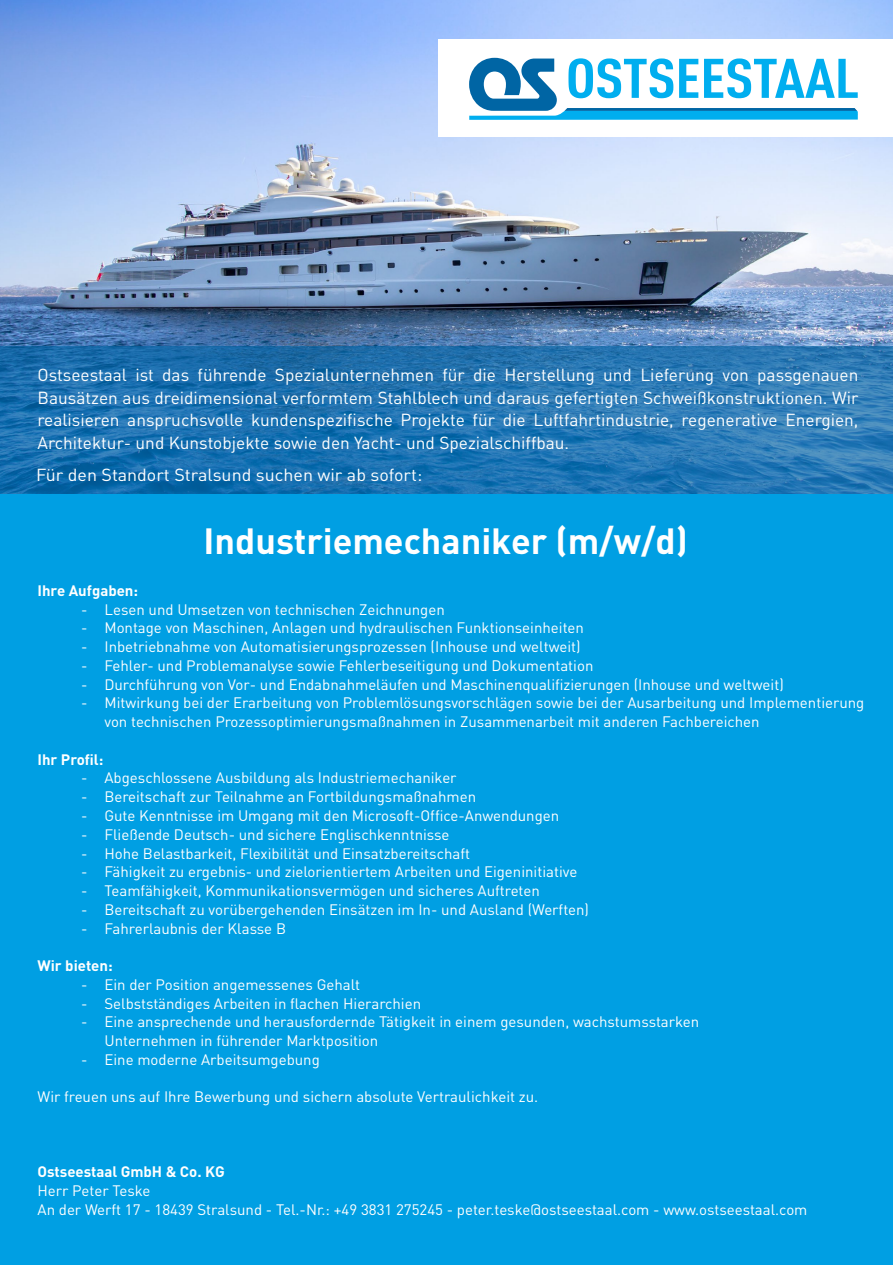
<style>
.page{position:relative;width:893px;height:1265px;background:#fff}
.page>*{position:absolute;margin:0;border:0;box-sizing:border-box;transform-origin:0 0}
.t1{font:700 condensed 54.9px "DIN Offc";letter-spacing:-.01em;color:#00aeef;scale:1.18 1}
.t2{font:700 36px "DIN Pro";color:#fff}
.t3{font:17.25px/22.5px "DIN Pro";color:#fff;text-align:justify}
.t4{font:15px/18.8px "DIN Pro";color:#fff}
.t5{font:700 15px "DIN Pro";color:#fff}
</style>
<div class="page">
<div style="left:0;top:0;width:892px;height:1264px;background:#009fe3"></div>
<img style="left:0;top:0;width:892px;height:346px">
<div style="left:438px;top:39px;width:454px;height:97px;background:#fff"></div>
<div style="left:469px;top:110px;width:388px;height:10px;background:#00aeef"></div>
<svg style="left:469px;top:58px;width:389px;height:58px"></svg>
<svg style="left:0;top:346px;width:892px;height:148px;background:#2173b1"></svg>
<h1 class="t1" style="left:566px;top:45px;width:250px">OSTSEESTAAL</h1>
<p class="t3" style="left:38px;top:363px;width:822px">Ostseestaal ist das führende Spezialunternehmen für die Herstellung und Lieferung von passgenauen Bausätzen aus dreidimensional verformtem Stahlblech und daraus gefertigten Schweißkonstruktionen. Wir realisieren anspruchsvolle kundenspezifische Projekte für die Luftfahrtindustrie, regenerative Energien, Architektur- und Kunstobjekte sowie den Yacht- und Spezialschiffbau.</p>
<p class="t3" style="left:36px;top:463px;width:388px">Für den Standort Stralsund suchen wir ab sofort:</p>
<h2 class="t2" style="left:203px;top:517px;width:486px">Industriemechaniker (m/w/d)</h2>
<p class="t5" style="left:38px;top:580px;width:102px">Ihre Aufgaben:</p>
<p class="t4" style="left:81px;top:599px;width:365px">- Lesen und Umsetzen von technischen Zeichnungen</p>
<p class="t4" style="left:81px;top:618px;width:504px">- Montage von Maschinen, Anlagen und hydraulischen Funktionseinheiten</p>
<p class="t4" style="left:81px;top:637px;width:501px">- Inbetriebnahme von Automatisierungsprozessen (Inhouse und weltweit)</p>
<p class="t4" style="left:81px;top:655px;width:514px">- Fehler- und Problemanalyse sowie Fehlerbeseitigung und Dokumentation</p>
<p class="t4" style="left:81px;top:674px;width:704px">- Durchführung von Vor- und Endabnahmeläufen und Maschinenqualifizierungen (Inhouse und weltweit)</p>
<p class="t4" style="left:104px;top:693px;width:761px;text-indent:-23px">- Mitwirkung bei der Erarbeitung von Problemlösungsvorschlägen sowie bei der Ausarbeitung und Implementierung von technischen Prozessoptimierungsmaßnahmen in Zusammenarbeit mit anderen Fachbereichen</p>
<p class="t5" style="left:38px;top:749px;width:67px">Ihr Profil:</p>
<p class="t4" style="left:81px;top:768px;width:377px">- Abgeschlossene Ausbildung als Industriemechaniker</p>
<p class="t4" style="left:81px;top:787px;width:396px">- Bereitschaft zur Teilnahme an Fortbildungsmaßnahmen</p>
<p class="t4" style="left:81px;top:805px;width:479px">- Gute Kenntnisse im Umgang mit den Microsoft-Office-Anwendungen</p>
<p class="t4" style="left:81px;top:824px;width:370px">- Fließende Deutsch- und sichere Englischkenntnisse</p>
<p class="t4" style="left:81px;top:843px;width:390px">- Hohe Belastbarkeit, Flexibilität und Einsatzbereitschaft</p>
<p class="t4" style="left:81px;top:862px;width:498px">- Fähigkeit zu ergebnis- und zielorientiertem Arbeiten und Eigeninitiative</p>
<p class="t4" style="left:81px;top:880px;width:460px">- Teamfähigkeit, Kommunikationsvermögen und sicheres Auftreten</p>
<p class="t4" style="left:81px;top:899px;width:509px">- Bereitschaft zu vorübergehenden Einsätzen im In- und Ausland (Werften)</p>
<p class="t4" style="left:81px;top:918px;width:206px">- Fahrerlaubnis der Klasse B</p>
<p class="t5" style="left:38px;top:955px;width:77px">Wir bieten:</p>
<p class="t4" style="left:81px;top:974px;width:281px">- Ein der Position angemessenes Gehalt</p>
<p class="t4" style="left:81px;top:993px;width:341px">- Selbstständiges Arbeiten in flachen Hierarchien</p>
<p class="t4" style="left:104px;top:1012px;width:596px;text-indent:-23px">- Eine ansprechende und herausfordernde Tätigkeit in einem gesunden, wachstumsstarken<br>Unternehmen in führender Marktposition</p>
<p class="t4" style="left:81px;top:1049px;width:240px">- Eine moderne Arbeitsumgebung</p>
<p class="t4" style="left:38px;top:1087px;width:502px">Wir freuen uns auf Ihre Bewerbung und sichern absolute Vertraulichkeit zu.</p>
<p class="t5" style="left:38px;top:1161px;width:188px">Ostseestaal GmbH &amp; Co. KG</p>
<p class="t4" style="left:38px;top:1180px;width:771px">Herr Peter Teske<br>An der Werft 17 - 18439 Stralsund - Tel.-Nr.: +49 3831 275245 - peter.teske@ostseestaal.com - www.ostseestaal.com</p>
</div>
